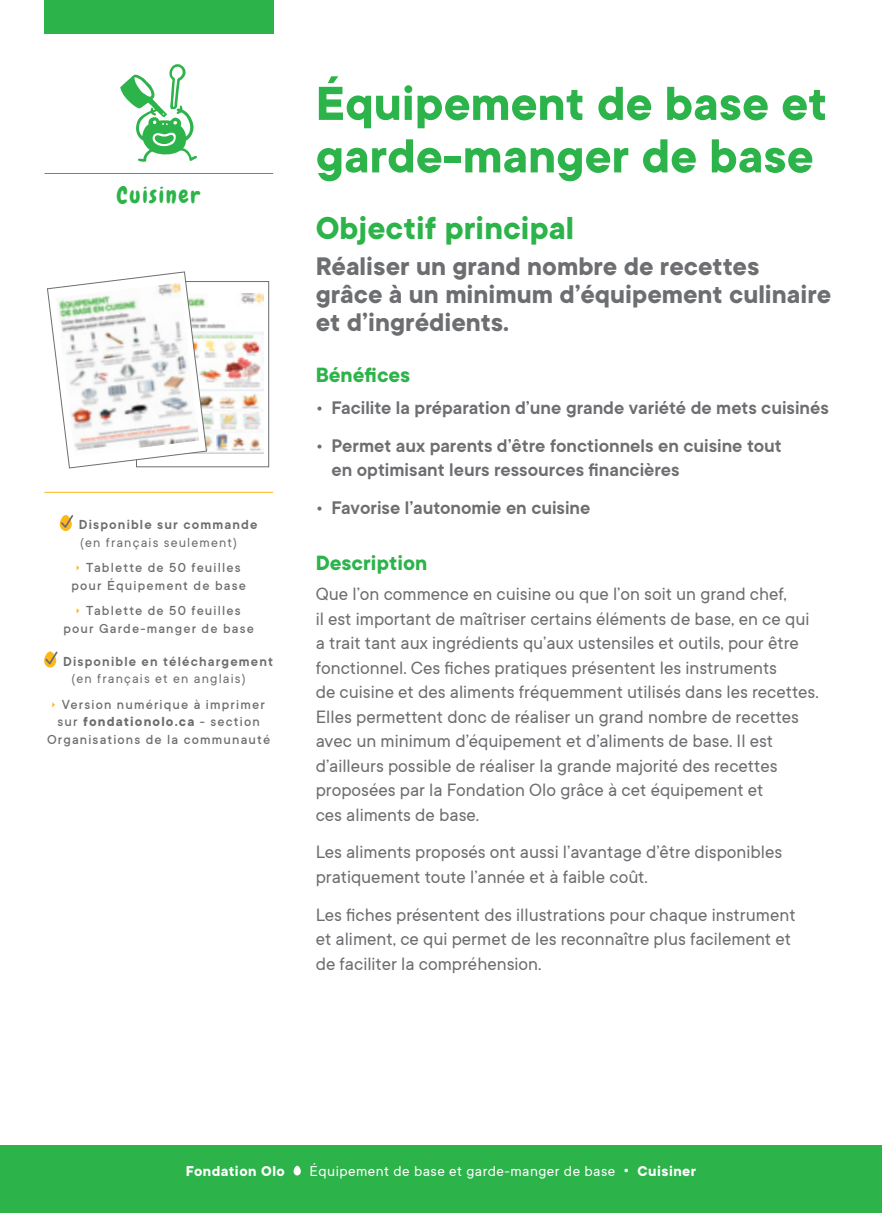
<style>
.page{position:relative;width:882px;height:1213px;background:#fff}
.page>*{position:absolute;margin:0;border:0;box-sizing:border-box;transform-origin:0 0}
.t1{font:700 52.5px/52.5px "TT Commons";color:#2cb34a}
.t2{font:700 35px "TT Commons";color:#2cb34a}
.t3{font:700 28px/28px "TT Commons";color:#6d6e71}
.t4{font:700 22.75px "TT Commons";color:#2cb34a}
.t5{font:22.75px "Chewy";letter-spacing:.08em;color:#2cb34a}
.t6{font:600 20.12px/24.5px "TT Commons";color:#6d6e71}
.t7{font:19.6px/24.5px "TT Commons";color:#6d6e71}
.t8{font:15.75px "TT Commons";letter-spacing:.03em;color:#fff}
.t9{font:700 15.75px "TT Commons";letter-spacing:.03em;color:#fff}
.t10{font:500 14.35px/17.5px "TT Commons";letter-spacing:.08em;color:#6d6e71}
.t11{font:600 14.35px "TT Commons";letter-spacing:.08em;color:#6d6e71}
.t12{font:14.35px "TT Commons";letter-spacing:.08em;color:#6d6e71}
.t13{font:700 14.35px "TT Commons";letter-spacing:.08em;color:#6d6e71}
.s1{font-weight:500}
.s2{font-family:"Comfortaa";font-weight:700}
.s3{font-weight:700}
</style>
<div class="page">
<svg style="left:120px;top:64px;width:77px;height:98px"></svg>
<svg style="left:59px;top:515px;width:14px;height:16px"></svg>
<svg style="left:44px;top:651px;width:14px;height:16px"></svg>
<div style="left:0;top:1146px;width:882px;height:67px;background:#2cb34a"></div>
<div style="left:294px;top:1166px;width:7px;height:9px;background:#fff;border-radius:4px"></div>
<hr style="left:44px;top:173px;width:229px;height:1px;background:#2cb34a">
<hr style="left:44px;top:492px;width:229px;height:1px;background:#fdb71b">
<div style="left:44px;top:0;width:229px;height:34px;background:#2cb34a"></div>
<img style="left:207px;top:293px;width:56px;height:161px">
<div style="left:136px;top:281px;width:133px;height:186px;border:1px solid #6d6e71"></div>
<svg style="left:47px;top:271px;width:160px;height:197px"></svg>
<p class="t5" style="left:117px;top:181px;width:85px">Cuisiner</p>
<p class="t11" style="left:79px;top:517px;width:180px">Disponible sur commande</p>
<p class="t12" style="left:80px;top:534px;width:158px">(en français seulement)</p>
<p class="t10" style="left:71px;top:559px;width:176px;text-indent:15px">Tablette de 50 feuilles pour Équipement de base</p>
<p class="t10" style="left:63px;top:602px;width:192px;text-indent:23px">Tablette de 50 feuilles pour Garde-manger de base</p>
<p class="t11" style="left:63px;top:653px;width:211px">Disponible en téléchargement</p>
<p class="t12" style="left:72px;top:671px;width:176px">(en français et en anglais)</p>
<p class="t10" style="left:62px;top:696px;width:205px">Version numérique à imprimer</p>
<p class="t13" style="left:57px;top:714px;width:204px"><span class="s1">sur</span> fondationolo.ca <span class="s1">- section</span></p>
<p class="t10" style="left:47px;top:731px;width:225px">Organisations de la communauté</p>
<h1 class="t1" style="left:316px;top:79px;width:513px">Équipement de base et garde-manger de base</h1>
<h2 class="t2" style="left:316px;top:209px;width:260px">Objectif principal</h2>
<h3 class="t3" style="left:316px;top:253px;width:517px">Réaliser un grand nombre de recettes grâce à un minimum d’équipement culinaire et d’ingrédients.</h3>
<p class="t4" style="left:316px;top:362px;width:96px">Bénéfices</p>
<p class="t6" style="left:316px;top:396px;width:515px">• Facilite la préparation d’une grande variété de mets cuisinés</p>
<p class="t6" style="left:331px;top:434px;width:452px;text-indent:-16px">• Permet aux parents d’être fonctionnels en cuisine tout en optimisant leurs ressources financières</p>
<p class="t6" style="left:316px;top:496px;width:276px">• Favorise l’autonomie en cuisine</p>
<p class="t4" style="left:316px;top:551px;width:113px">Description</p>
<p class="t7" style="left:316px;top:582px;width:505px">Que l’on commence en cuisine ou que l’on soit un grand chef,<br>il est important de maîtriser certains éléments de base, en ce qui a trait tant aux ingrédients qu’aux ustensiles et outils, pour être fonctionnel. Ces fiches pratiques présentent les instruments<br>de cuisine et des aliments fréquemment utilisés dans les recettes.<br>Elles permettent donc de réaliser un grand nombre de recettes avec un minimum d’équipement et d’aliments de base. Il est d’ailleurs possible de réaliser la grande majorité des recettes proposées par la Fondation Olo grâce à cet équipement et<br>ces aliments de base.</p>
<p class="t7" style="left:316px;top:840px;width:468px">Les aliments proposés ont aussi l’avantage d’être disponibles pratiquement toute l’année et à faible coût.</p>
<p class="t7" style="left:316px;top:902px;width:481px">Les fiches présentent des illustrations pour chaque instrument et aliment, ce qui permet de les reconnaître plus facilement et de faciliter la compréhension.</p>
<p class="t9" style="left:186px;top:1162px;width:101px">Fondation Olo</p>
<p class="t8" style="left:310px;top:1162px;width:388px">Équipement de base et garde-manger de base <span class="s2">∙</span> <span class="s3">Cuisiner</span></p>
</div>
